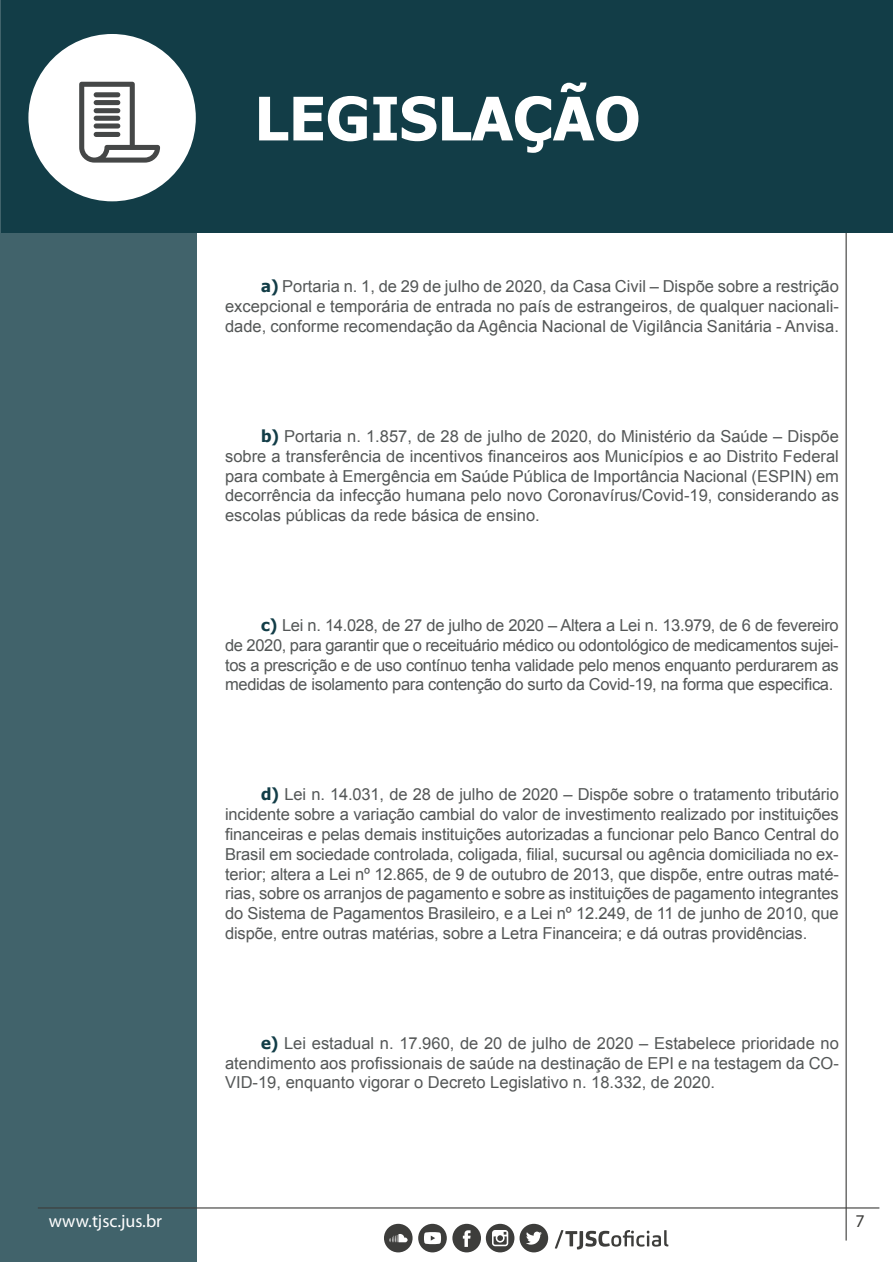
<style>
.page{position:relative;width:893px;height:1262px;background:#fff}
.page>*{position:absolute;margin:0;border:0;box-sizing:border-box;transform-origin:0 0}
.t1{font:700 60px "Tahoma";color:#fff}
.t2{font:18px "Myriad Pro";color:#fff}
.t3{font:18px "Myriad Pro";color:#3d3d3b}
.t4{font:16.5px/19.8px "Arial";color:#545757;text-align:justify}
.s1{font-family:"Tahoma";font-weight:700;color:#123d47}
</style>
<div class="page">
<svg style="left:555px;top:1230px;width:113px;height:19px"></svg>
<svg style="left:418px;top:1223px;width:130px;height:29px"></svg>
<svg style="left:384px;top:1223px;width:28px;height:29px"></svg>
<div style="left:0;top:0;width:196px;height:1262px;background:#41636b"></div>
<hr style="left:38px;top:1207px;width:841px;height:1px;background:#3d3d3b">
<hr style="left:845px;top:54px;width:1px;height:1186px;background:#3d3d3b">
<div style="left:2px;top:0;width:890px;height:232px;background:#123d47"></div>
<div style="left:28px;top:34px;width:168px;height:167px;background:#fff;border-radius:50%"></div>
<svg style="left:79px;top:82px;width:81px;height:81px"></svg>
<div style="left:94px;top:92px;width:26px;height:5px;background:#454747;border-radius:3px"></div>
<div style="left:94px;top:100px;width:26px;height:5px;background:#454747;border-radius:3px"></div>
<div style="left:94px;top:108px;width:26px;height:5px;background:#454747;border-radius:3px"></div>
<div style="left:94px;top:116px;width:26px;height:5px;background:#454747;border-radius:3px"></div>
<div style="left:94px;top:123px;width:26px;height:5px;background:#454747;border-radius:3px"></div>
<div style="left:94px;top:132px;width:26px;height:5px;background:#454747;border-radius:3px"></div>
<h1 class="t1" style="left:254px;top:76px;width:387px">LEGISLAÇÃO</h1>
<p class="t4" style="left:225px;top:277px;width:615px;text-indent:36px"><span class="s1">a)</span> Portaria n. 1, de 29 de julho de 2020, da Casa Civil – Dispõe sobre a restrição excepcional e temporária de entrada no país de estrangeiros, de qualquer nacionali&shy;dade, conforme recomendação da Agência Nacional de Vigilância Sanitária - Anvisa.</p>
<p class="t4" style="left:225px;top:426px;width:615px;text-indent:36px"><span class="s1">b)</span> Portaria n. 1.857, de 28 de julho de 2020, do Ministério da Saúde – Dispõe sobre a transferência de incentivos financeiros aos Municípios e ao Distrito Federal para combate à Emergência em Saúde Pública de Importância Nacional (ESPIN) em decorrência da infecção humana pelo novo Coronavírus/Covid-19, considerando as escolas públicas da rede básica de ensino.</p>
<p class="t4" style="left:225px;top:615px;width:615px;text-indent:36px"><span class="s1">c)</span> Lei n. 14.028, de 27 de julho de 2020 – Altera a Lei n. 13.979, de 6 de fevereiro de 2020, para garantir que o receituário médico ou odontológico de medicamentos sujei&shy;tos a prescrição e de uso contínuo tenha validade pelo menos enquanto perdurarem as medidas de isolamento para contenção do surto da Covid-19, na forma que especifica.</p>
<p class="t4" style="left:225px;top:784px;width:615px;text-indent:36px"><span class="s1">d)</span> Lei n. 14.031, de 28 de julho de 2020 – Dispõe sobre o tratamento tributário incidente sobre a variação cambial do valor de investimento realizado por instituições financeiras e pelas demais instituições autorizadas a funcionar pelo Banco Central do Brasil em sociedade controlada, coligada, filial, sucursal ou agência domiciliada no ex&shy;terior; altera a Lei nº 12.865, de 9 de outubro de 2013, que dispõe, entre outras maté&shy;rias, sobre os arranjos de pagamento e sobre as instituições de pagamento integrantes do Sistema de Pagamentos Brasileiro, e a Lei nº 12.249, de 11 de junho de 2010, que dispõe, entre outras matérias, sobre a Letra Financeira; e dá outras providências.</p>
<p class="t4" style="left:225px;top:1033px;width:615px;text-indent:36px"><span class="s1">e)</span> Lei estadual n. 17.960, de 20 de julho de 2020 – Estabelece prioridade no atendimento aos profissionais de saúde na destinação de EPI e na testagem da CO-VID-19, enquanto vigorar o Decreto Legislativo n. 18.332, de 2020.</p>
<p class="t2" style="left:37px;top:1210px;width:126px">wwww.tjsc.jus.br</p>
<p class="t2" style="left:51px;top:1212px;width:101px">ww.tjsc.jus.br</p>
<p class="t3" style="left:855px;top:1210px;width:11px">7</p>
</div>
